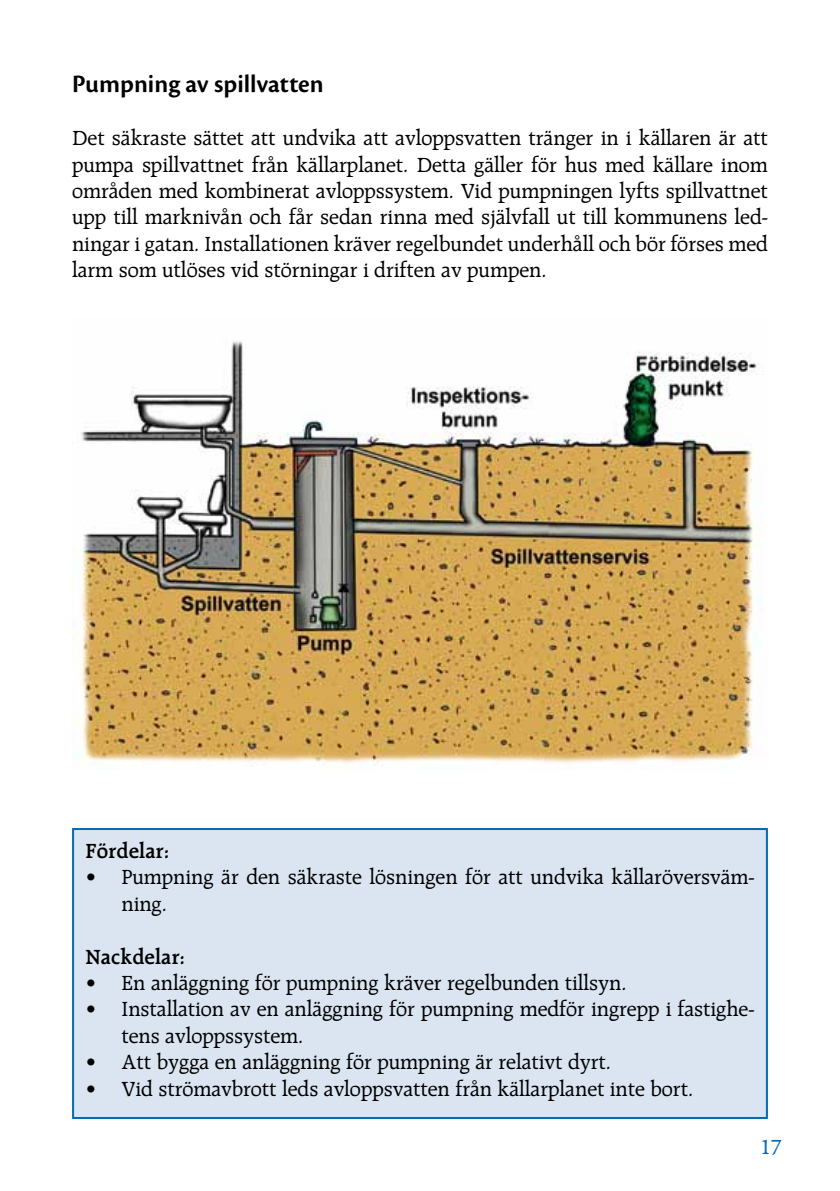
<style>
.page{position:relative;width:840px;height:1191px;background:#fff}
.page>*{position:absolute;margin:0;border:0;box-sizing:border-box;transform-origin:0 0}
.t1{font:600 26px "Cronos Pro";color:#000}
.t2{font:22px/26.4px "Raleigh LT Std";color:#000}
.t3{font:600 22px "Raleigh LT Std";color:#000}
.t4{font:22px "Raleigh LT Std";color:#006ab3}
</style>
<div class="page">
<img style="left:72px;top:341px;width:691px;height:424px">
<div style="left:73px;top:829px;width:693px;height:289px;background:#dae5f1"></div>
<div style="left:72px;top:828px;width:695px;height:291px;border:2px solid #006ab3"></div>
<p class="t1" style="left:72px;top:69px;width:253px">Pumpning av spillvatten</p>
<p class="t2" style="left:72px;top:125px;width:697px;text-align:justify">Det säkraste sättet att undvika att avloppsvatten tränger in i källaren är att pumpa spillvattnet från källarplanet. Detta gäller för hus med källare inom områden med kombinerat avloppssystem. Vid pumpningen lyfts spillvattnet upp till marknivån och får sedan rinna med självfall ut till kommunens led&shy;ningar i gatan. Installationen kräver regelbundet underhåll och bör förses med larm som utlöses vid störningar i driften av pumpen.</p>
<p class="t3" style="left:85px;top:838px;width:85px">Fördelar:</p>
<p class="t2" style="left:121px;top:864px;width:634px;text-indent:-36px">• Pumpning är den säkraste lösningen för att undvika källaröversväm&shy;ning.</p>
<p class="t3" style="left:85px;top:944px;width:101px">Nackdelar:</p>
<p class="t2" style="left:85px;top:969px;width:543px">• En anläggning för pumpning kräver regelbunden tillsyn.</p>
<p class="t2" style="left:121px;top:996px;width:634px;text-indent:-36px">• Installation av en anläggning för pumpning medför ingrepp i fastighe&shy;tens avloppssystem.</p>
<p class="t2" style="left:85px;top:1048px;width:527px">• Att bygga en anläggning för pumpning är relativt dyrt.</p>
<p class="t2" style="left:85px;top:1075px;width:609px">• Vid strömavbrott leds avloppsvatten från källarplanet inte bort.</p>
<p class="t4" style="left:759px;top:1134px;width:23px">17</p>
</div>
